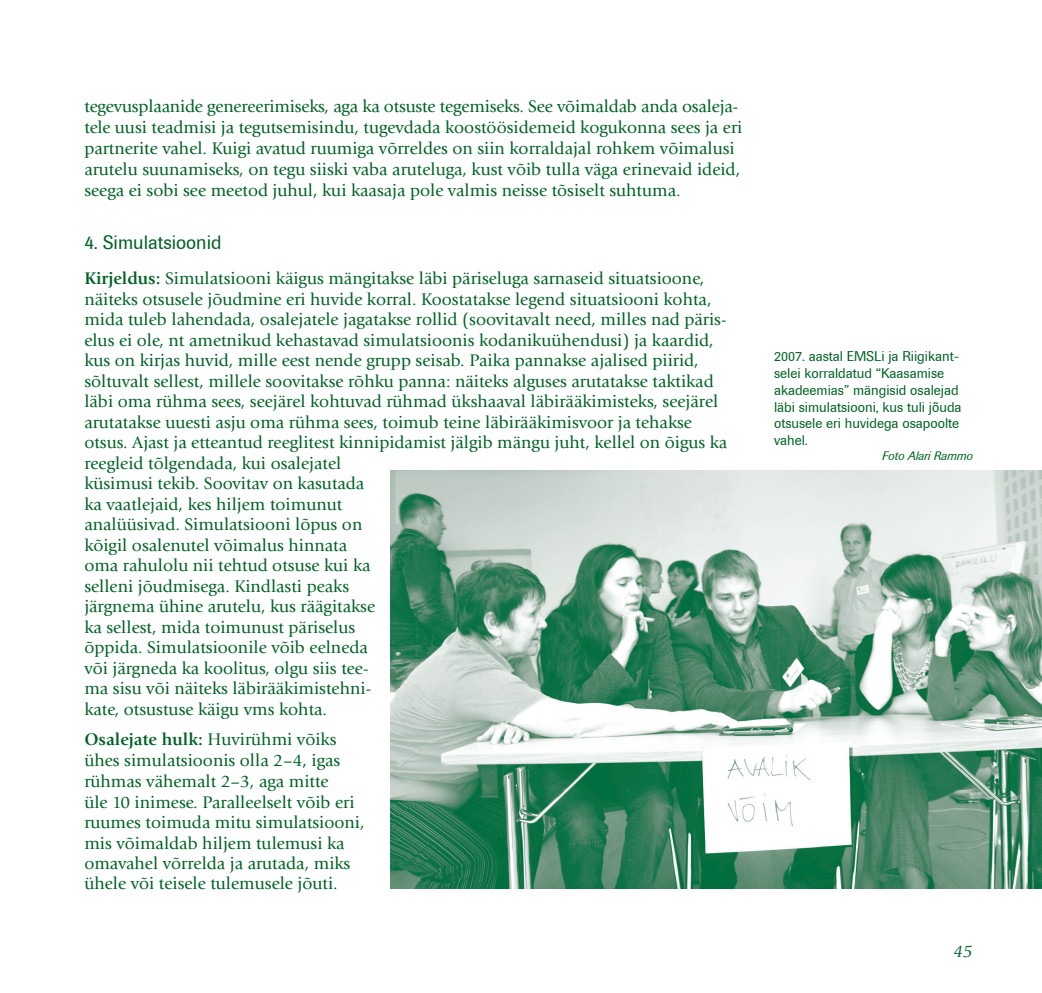
<style>
.page{position:relative;width:1042px;height:993px;background:#fff}
.page>*{position:absolute;margin:0;border:0;box-sizing:border-box;transform-origin:0 0}
.t1{font:19.25px "Imago";color:#006224}
.t2{font:17.5px/20.5px "Giovanni";color:#006224}
.t3{font:italic 17.5px "Giovanni";color:#006224}
.t4{font:14px/16.8px "Imago";color:#006224}
.t5{font:italic 12.25px "Imago";color:#006224}
.s1{font-weight:700}
</style>
<div class="page">
<img style="left:390px;top:470px;width:652px;height:418px">
<p class="t2" style="left:84px;top:96px;width:659px;line-height:21px">tegevusplaanide genereerimiseks, aga ka otsuste tegemiseks. See võimaldab anda osaleja&shy;tele uusi teadmisi ja tegutsemisindu, tugevdada koostöösidemeid kogukonna sees ja eri partnerite vahel. Kuigi avatud ruumiga võrreldes on siin korraldajal rohkem võimalusi arutelu suunamiseks, on tegu siiski vaba aruteluga, kust võib tulla väga erinevaid ideid, seega ei sobi see meetod juhul, kui kaasaja pole valmis neisse tõsiselt suhtuma.</p>
<p class="t1" style="left:84px;top:231px;width:139px">4. Simulatsioonid</p>
<p class="t2" style="left:84px;top:268px;width:644px"><span class="s1">Kirjeldus:</span> Simulatsiooni käigus mängitakse läbi päriseluga sarnaseid situatsioone, näiteks otsusele jõudmine eri huvide korral. Koostatakse legend situatsiooni kohta, mida tuleb lahendada, osalejatele jagatakse rollid (soovitavalt need, milles nad päris&shy;elus ei ole, nt ametnikud kehastavad simulatsioonis kodanikuühendusi) ja kaardid, kus on kirjas huvid, mille eest nende grupp seisab. Paika pannakse ajalised piirid, sõltuvalt sellest, millele soovitakse rõhku panna: näiteks alguses arutatakse taktikad läbi oma rühma sees, seejärel kohtuvad rühmad ükshaaval läbirääkimisteks, seejärel arutatakse uuesti asju oma rühma sees, toimub teine läbirääkimisvoor ja tehakse otsus. Ajast ja etteantud reeglitest kinnipidamist jälgib mängu juht, kellel on õigus ka reegleid tõlgendada, kui osalejatel<br>küsimusi tekib. Soovitav on kasutada<br>ka vaatlejaid, kes hiljem toimunut<br>analüüsivad. Simulatsiooni lõpus on<br>kõigil osalenutel võimalus hinnata<br>oma rahulolu nii tehtud otsuse kui ka<br>selleni jõudmisega. Kindlasti peaks<br>järgnema ühine arutelu, kus räägitakse<br>ka sellest, mida toimunust päriselus<br>õppida. Simulatsioonile võib eelneda<br>või järgneda ka koolitus, olgu siis tee-<br>ma sisu või näiteks läbirääkimistehni-<br>kate, otsustuse käigu vms kohta.</p>
<p class="t2" style="left:84px;top:728px;width:282px"><span class="s1">Osalejate hulk:</span> Huvirühmi võiks ühes simulatsioonis olla 2–4, igas rühmas vähemalt 2–3, aga mitte<br>üle 10 inimese. Paralleelselt võib eri ruumes toimuda mitu simulatsiooni, mis võimaldab hiljem tulemusi ka omavahel võrrelda ja arutada, miks ühele või teisele tulemusele jõuti.</p>
<p class="t4" style="left:774px;top:348px;width:189px">2007. aastal EMSLi ja Riigikant&shy;selei korraldatud “Kaasamise akadeemias” mängisid osalejad läbi simulatsiooni, kus tuli jõuda otsusele eri huvidega osapoolte vahel.</p>
<p class="t5" style="left:882px;top:449px;width:92px">Foto Alari Rammo</p>
<p class="t3" style="left:953px;top:941px;width:20px">45</p>
</div>
